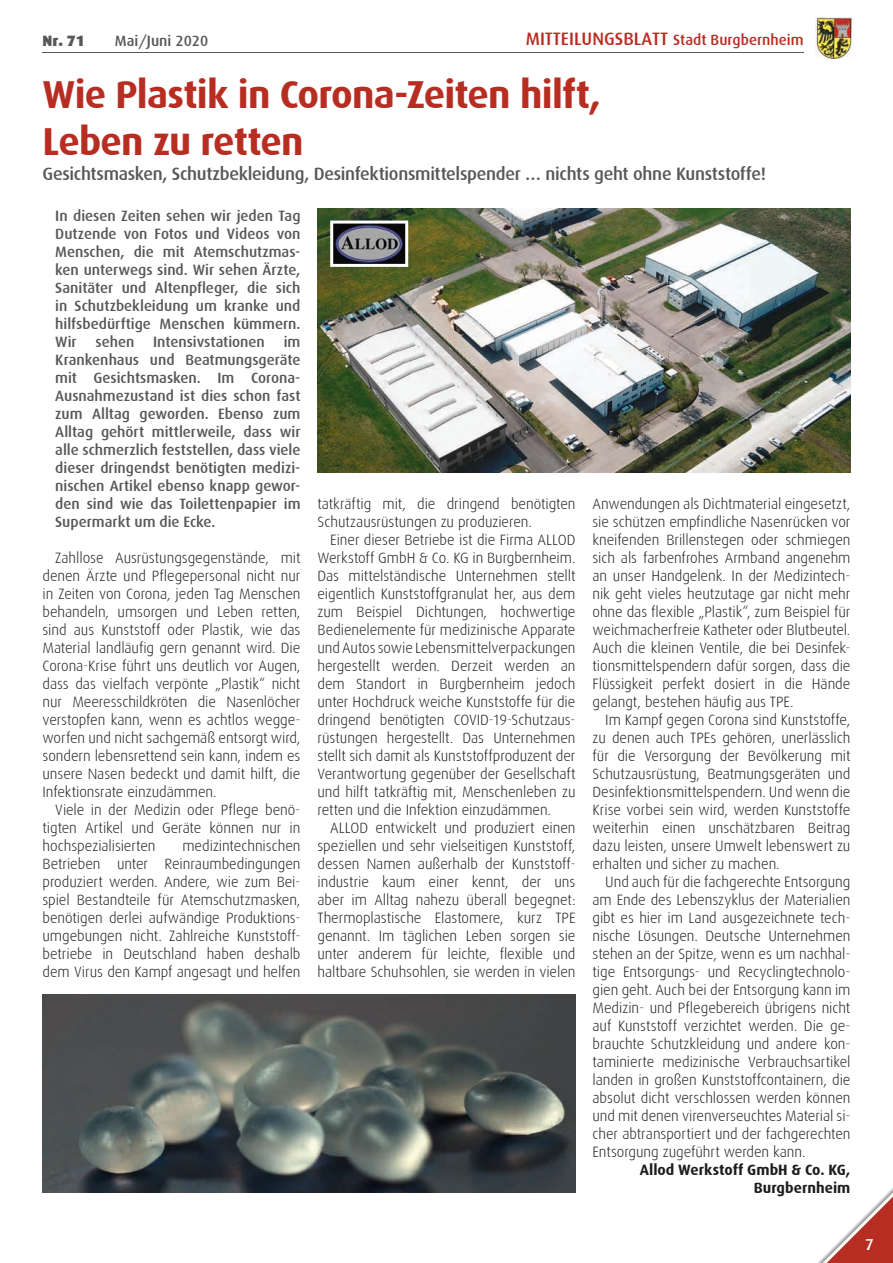
<style>
.page{position:relative;width:893px;height:1263px;background:#fff}
.page>*{position:absolute;margin:0;border:0;box-sizing:border-box;transform-origin:0 0}
.t1{font:700 39px/46.8px "Dax";letter-spacing:-.02em;color:#b82d22}
.t2{font:500 18px "Dax";letter-spacing:-.015em;color:#575756}
.t3{font:500 15.75px "Dax";color:#fff}
.t4{font:300 15px/18px "Dax";letter-spacing:-.005em;color:#1d1d1b;text-align:justify}
.t5{font:500 15px/18px "Dax";color:#575756;text-align:justify}
.t6{font:700 15px/18px "Dax";color:#1d1d1b;text-align:right}
.t7{font:500 15px "Dax";color:#b82d22}
.t8{font:900 15px "Dax";color:#575756}
.s1{font-size:18px}
</style>
<div class="page">
<img style="left:815px;top:18px;width:37px;height:41px">
<hr style="left:42px;top:52px;width:762px;height:1px;background:#575756">
<svg style="left:818px;top:1188px;width:75px;height:75px"></svg>
<img style="left:317px;top:208px;width:533px;height:265px">
<img style="left:43px;top:995px;width:532px;height:198px">
<svg style="left:330px;top:221px;width:78px;height:46px;background:#77787f"></svg>
<p class="t8" style="left:43px;top:32px;width:44px">Nr. 71</p>
<p class="t5" style="left:115px;top:32px;width:95px">Mai/Juni 2020</p>
<p class="t7" style="left:526px;top:32px;width:279px"><span class="s1">MITTEILUNGSBLATT</span> Stadt Burgbernheim</p>
<h1 class="t1" style="left:43px;top:71px;width:560px">Wie Plastik in Corona-Zeiten hilft,<br>Leben zu retten</h1>
<p class="t2" style="left:43px;top:164px;width:725px">Gesichtsmasken, Schutzbekleidung, Desinfektionsmittelspender … nichts geht ohne Kunststoffe!</p>
<p class="t5" style="left:55px;top:206px;width:247px">In diesen Zeiten sehen wir jeden Tag Dutzende von Fotos und Videos von Menschen, die mit Atemschutzmas&shy;ken unterwegs sind. Wir sehen Ärzte, Sanitäter und Altenpfleger, die sich in Schutzbekleidung um kranke und hilfsbedürftige Menschen kümmern.<br>Wir</p>
<p class="t5" style="left:96px;top:332px;width:40px">sehen</p>
<p class="t5" style="left:153px;top:332px;width:113px">Intensivstationen</p>
<p class="t5" style="left:55px;top:332px;width:247px;text-indent:228px">im Krankenhaus und Beatmungsgeräte mit Gesichtsmasken. Im Corona-Ausnahmezustand ist dies schon fast zum Alltag geworden. Ebenso zum Alltag gehört mittlerweile, dass wir alle schmerzlich feststellen, dass viele dieser dringendst benötigten medizi&shy;nischen Artikel ebenso knapp gewor&shy;den sind wie das Toilettenpapier im Supermarkt um die Ecke.</p>
<p class="t4" style="left:43px;top:549px;width:259px;text-indent:13px">Zahllose Ausrüstungsgegenstände, mit denen Ärzte und Pflegepersonal nicht nur in Zeiten von Corona, jeden Tag Menschen behandeln, umsorgen und Leben retten, sind aus Kunststoff oder Plastik, wie das Material landläufig gern genannt wird. Die Corona-Krise führt uns deutlich vor Augen, dass das vielfach verpönte „Plastik“ nicht nur Meeresschildkröten die Nasenlöcher verstopfen kann, wenn es achtlos wegge&shy;worfen und nicht sachgemäß entsorgt wird, sondern lebensrettend sein kann, indem es unsere Nasen bedeckt und damit hilft, die Infektionsrate einzudämmen.</p>
<p class="t4" style="left:43px;top:801px;width:259px;text-indent:13px">Viele in der Medizin oder Pflege benö&shy;tigten Artikel und Geräte können nur in hochspezialisierten</p>
<p class="t4" style="left:317px;top:495px;width:259px">tatkräftig mit, die dringend benötigten<br>Schutzausrüstungen zu produzieren.</p>
<p class="t4" style="left:317px;top:531px;width:259px;text-indent:13px">Einer dieser Betriebe ist die Firma ALLOD Werkstoff GmbH &amp; Co. KG in Burgbernheim.<br>Das mittelständische Unternehmen stellt eigentlich Kunststoffgranulat her, aus dem zum Beispiel Dichtungen, hochwertige Bedienelemente für medizinische Apparate und Autos sowie Lebensmittelverpackungen hergestellt werden. Derzeit werden an dem Standort in Burgbernheim jedoch unter Hochdruck weiche Kunststoffe für die dringend benötigten COVID-19-Schutzaus&shy;rüstungen hergestellt. Das Unternehmen stellt sich damit als Kunststoffproduzent der Verantwortung gegenüber der Gesellschaft und hilft tatkräftig mit, Menschenleben zu retten und die Infektion einzudämmen.</p>
<p class="t4" style="left:317px;top:819px;width:259px;text-indent:13px">ALLOD entwickelt und produziert einen speziellen und sehr vielseitigen Kunststoff, dessen Namen außerhalb der Kunststoff&shy;industrie kaum einer kennt, der uns aber im Alltag nahezu überall begegnet:<br>Thermoplastische Elastomere, kurz TPE genannt. Im täglichen Leben sorgen sie unter anderem für leichte, flexible und haltbare Schuhsohlen, sie werden in vielen</p>
<p class="t4" style="left:592px;top:495px;width:260px">Anwendungen als Dichtmaterial eingesetzt, sie schützen empfindliche Nasenrücken vor kneifenden Brillenstegen oder schmiegen sich als farbenfrohes Armband angenehm an unser Handgelenk. In der Medizintech&shy;nik geht vieles heutzutage gar nicht mehr ohne das flexible „Plastik“, zum Beispiel für weichmacherfreie Katheter oder Blutbeutel.<br>Auch die kleinen Ventile, die bei Desinfek&shy;tionsmittelspendern dafür sorgen, dass die Flüssigkeit perfekt dosiert in die Hände gelangt, bestehen häufig aus TPE.</p>
<p class="t4" style="left:592px;top:711px;width:259px;text-indent:13px">Im Kampf gegen Corona sind Kunststoffe, zu denen auch TPEs gehören, unerlässlich für die Versorgung der Bevölkerung mit Schutzausrüstung, Beatmungsgeräten und Desinfektionsmittelspendern. Und wenn die Krise vorbei sein wird, werden Kunststoffe weiterhin einen unschätzbaren Beitrag dazu leisten, unsere Umwelt lebenswert zu erhalten und sicher zu machen.</p>
<p class="t4" style="left:592px;top:873px;width:259px;text-indent:13px">Und auch für die fachgerechte Entsorgung am Ende des Lebenszyklus der Materialien gibt es hier im Land ausgezeichnete tech&shy;nische Lösungen. Deutsche Unternehmen stehen an der Spitze, wenn es um nachhal&shy;tige Entsorgungs- und Recyclingtechnolo&shy;gien geht. Auch bei der Entsorgung kann im Medizin- und Pflegebereich übrigens nicht auf Kunststoff verzichtet werden. Die ge&shy;brauchte Schutzkleidung und andere kon&shy;taminierte medizinische Verbrauchsartikel landen in großen Kunststoffcontainern, die absolut dicht verschlossen werden können und mit denen virenverseuchtes Material si&shy;cher abtransportiert und der fachgerechten Entsorgung zugeführt werden kann.</p>
<p class="t6" style="left:640px;top:1160px;width:212px">Allod Werkstoff GmbH &amp; Co. KG,<br>Burgbernheim</p>
<p class="t4" style="left:43px;top:837px;width:259px;text-indent:140px">medizintechnischen Betrieben unter Reinraumbedingungen produziert werden. Andere, wie zum Bei&shy;spiel Bestandteile für Atemschutzmasken, benötigen derlei aufwändige Produktions&shy;umgebungen nicht. Zahlreiche Kunststoff&shy;betriebe in Deutschland haben deshalb dem Virus den Kampf angesagt und helfen</p>
<p class="t3" style="left:865px;top:1235px;width:10px">7</p>
</div>
